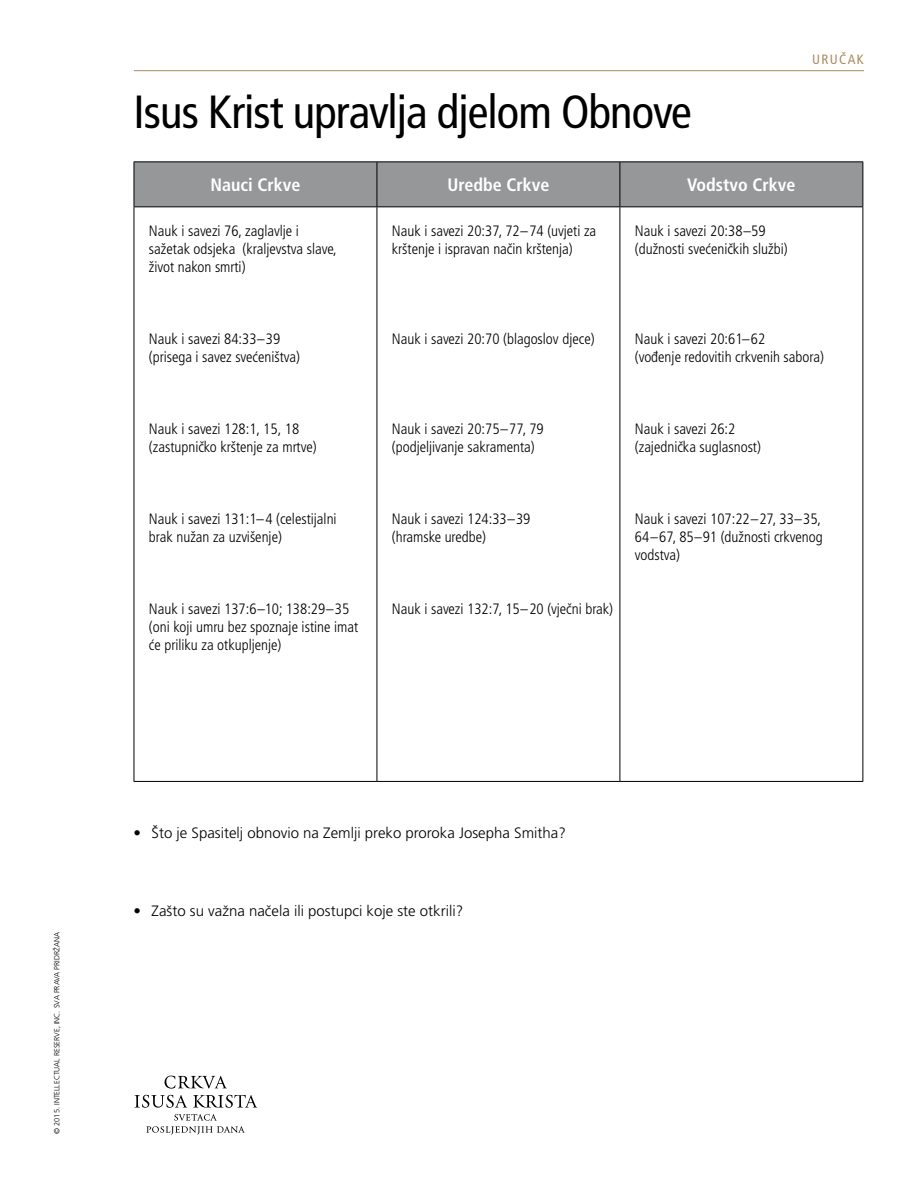
<style>
.page{position:relative;width:918px;height:1188px;background:#fff}
.page>*{position:absolute;margin:0;border:0;box-sizing:border-box;transform-origin:0 0}
.t1{font:condensed 46.5px "Frutigerlds Lat";letter-spacing:-.02em;color:#000}
.t2{font:700 condensed 18px "Frutigerlds Lat";color:#fff}
.t3{font:300 condensed 15px/18px "Frutigerlds Lat";color:#000}
.t4{font:300 15px "Frutigerlds Lat";color:#000}
.t5{font:condensed 13.5px "Frutigerlds Lat";letter-spacing:.1em;color:#a88c5f}
.t6{font:300 7.5px "Frutigerlds Lat";color:#000}
</style>
<div class="page">
<hr style="left:134px;top:70px;width:730px;height:1px;background:#a88c5f">
<div style="left:135px;top:162px;width:727px;height:44px;background:#969798"></div>
<hr style="left:134px;top:161px;width:243px;height:1px;background:#000">
<hr style="left:134px;top:162px;width:1px;height:44px;background:#000">
<hr style="left:377px;top:161px;width:243px;height:1px;background:#000">
<hr style="left:377px;top:162px;width:1px;height:44px;background:#000">
<hr style="left:620px;top:161px;width:243px;height:1px;background:#000">
<hr style="left:620px;top:162px;width:1px;height:44px;background:#000">
<hr style="left:862px;top:162px;width:1px;height:44px;background:#000">
<hr style="left:134px;top:206px;width:243px;height:1px;background:#000">
<hr style="left:134px;top:207px;width:1px;height:574px;background:#000">
<hr style="left:377px;top:206px;width:243px;height:1px;background:#000">
<hr style="left:377px;top:207px;width:1px;height:574px;background:#000">
<hr style="left:620px;top:206px;width:243px;height:1px;background:#000">
<hr style="left:620px;top:207px;width:1px;height:574px;background:#000">
<hr style="left:862px;top:207px;width:1px;height:574px;background:#000">
<hr style="left:134px;top:781px;width:243px;height:1px;background:#000">
<hr style="left:377px;top:781px;width:243px;height:1px;background:#000">
<hr style="left:620px;top:781px;width:243px;height:1px;background:#000">
<svg style="left:134px;top:1095px;width:53px;height:13px"></svg>
<svg style="left:146px;top:1114px;width:99px;height:21px"></svg>
<svg style="left:193px;top:1095px;width:64px;height:13px"></svg>
<svg style="left:165px;top:1076px;width:62px;height:13px"></svg>
<p class="t6" style="left:52px;top:1134px;width:203px;rotate:-90deg">© 2015. INTELLECTUAL RESERVE, INC. SVA PRAVA PRIDRŽANA</p>
<h1 class="t1" style="left:134px;top:76px;width:560px">Isus Krist upravlja djelom Obnove</h1>
<p class="t2" style="left:211px;top:171px;width:91px">Nauci Crkve</p>
<p class="t2" style="left:447px;top:171px;width:103px">Uredbe Crkve</p>
<p class="t2" style="left:687px;top:171px;width:110px">Vodstvo Crkve</p>
<p class="t3" style="left:149px;top:222px;width:189px">Nauk i savezi 76, zaglavlje i sažetak odsjeka (kraljevstva slave, život nakon smrti)</p>
<p class="t3" style="left:392px;top:222px;width:206px">Nauk i savezi 20:37, 72–74 (uvjeti za krštenje i ispravan način krštenja)</p>
<p class="t3" style="left:635px;top:222px;width:154px">Nauk i savezi 20:38–59 (dužnosti svećeničkih službi)</p>
<p class="t5" style="left:812px;top:49px;width:53px">URUČAK</p>
<p class="t3" style="left:149px;top:330px;width:153px">Nauk i savezi 84:33–39 (prisega i savez svećeništva)</p>
<p class="t3" style="left:392px;top:330px;width:204px">Nauk i savezi 20:70 (blagoslov djece)</p>
<p class="t3" style="left:635px;top:330px;width:191px">Nauk i savezi 20:61–62<br>(vođenje redovitih crkvenih sabora)</p>
<p class="t3" style="left:149px;top:420px;width:169px">Nauk i savezi 128:1, 15, 18 (zastupničko krštenje za mrtve)</p>
<p class="t3" style="left:392px;top:420px;width:153px">Nauk i savezi 20:75–77, 79 (podjeljivanje sakramenta)</p>
<p class="t3" style="left:635px;top:420px;width:128px">Nauk i savezi 26:2 (zajednička suglasnost)</p>
<p class="t3" style="left:149px;top:510px;width:189px">Nauk i savezi 131:1–4 (celestijalni brak nužan za uzvišenje)</p>
<p class="t3" style="left:392px;top:510px;width:140px">Nauk i savezi 124:33–39 (hramske uredbe)</p>
<p class="t3" style="left:635px;top:510px;width:189px;text-align:justify">Nauk i savezi 107:22–27, 33–35, 64–67, 85–91 (dužnosti crkvenog vodstva)</p>
<p class="t3" style="left:149px;top:600px;width:211px">Nauk i savezi 137:6–10; 138:29–35 (oni koji umru bez spoznaje istine imat će priliku za otkupljenje)</p>
<p class="t3" style="left:392px;top:600px;width:223px">Nauk i savezi 132:7, 15–20 (vječni brak)</p>
<p class="t4" style="left:134px;top:822px;width:434px">• Što je Spasitelj obnovio na Zemlji preko proroka Josepha Smitha?</p>
<p class="t4" style="left:134px;top:900px;width:331px">• Zašto su važna načela ili postupci koje ste otkrili?</p>
</div>
